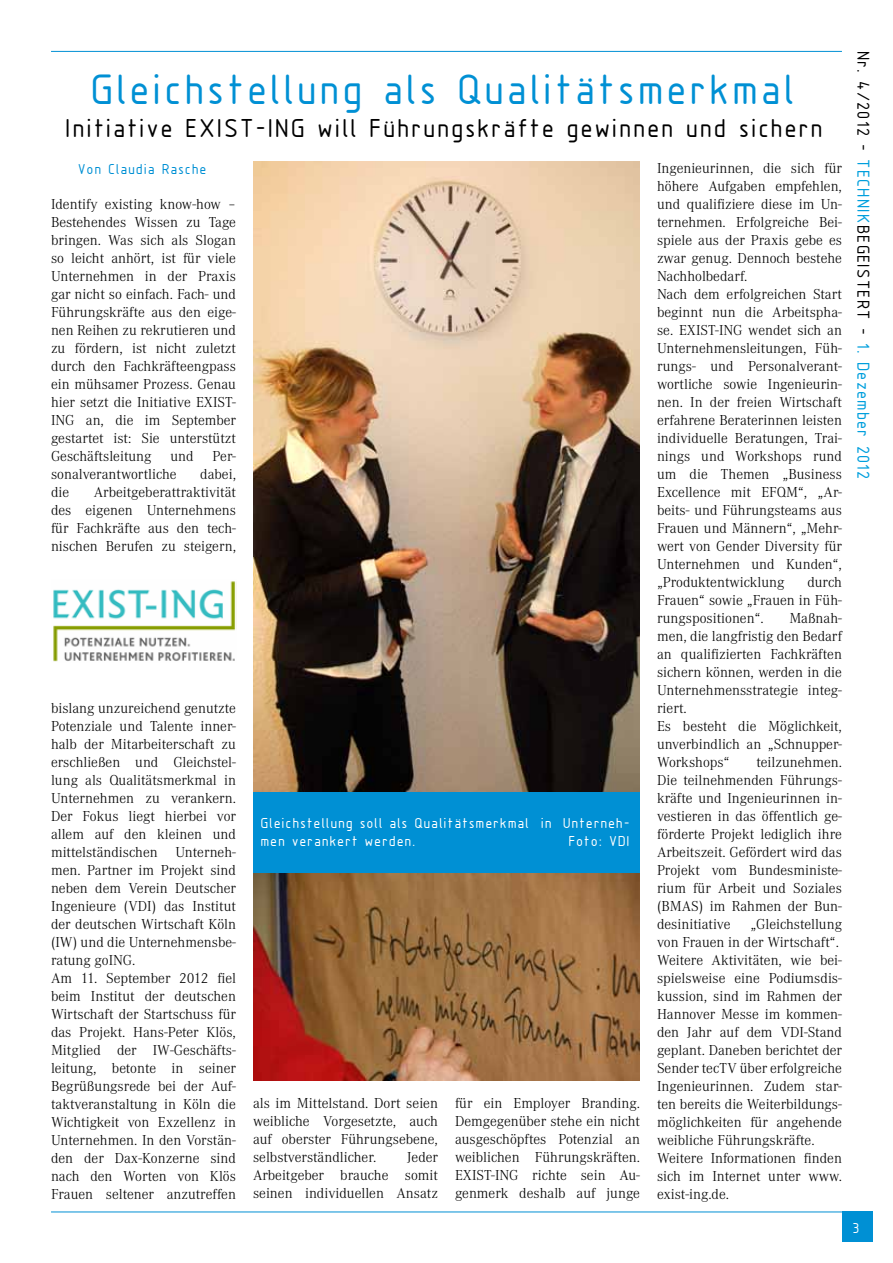
<style>
.page{position:relative;width:893px;height:1263px;background:#fff}
.page>*{position:absolute;margin:0;border:0;box-sizing:border-box;transform-origin:0 0}
.t1{font:44.25px "Isonorm 3098 LW20";color:#0090d4}
.t2{font:27px "Isonorm 3098 LW20";color:#000}
.t3{font:18px "Isonorm 3098 LW20";color:#000}
.t4{font:300 15px/18px "Corporate A";color:#000;text-align:justify}
.t5{font:15px/18px "Isonorm 3098 LW20";color:#fff}
.t6{font:15px "Isonorm 3098 LW20";color:#0090d4}
.s1{color:#009fdd}
</style>
<div class="page">
<div style="left:842px;top:1211px;width:31px;height:31px;background:#0090d4"></div>
<hr style="left:51px;top:51px;width:791px;height:1px;background:#0090d4">
<hr style="left:51px;top:1211px;width:791px;height:1px;background:#0090d4">
<img style="left:253px;top:162px;width:387px;height:630px">
<div style="left:253px;top:792px;width:387px;height:81px;background:#0090d4"></div>
<img style="left:253px;top:873px;width:387px;height:207px">
<img style="left:53px;top:581px;width:183px;height:81px">
<h1 class="t1" style="left:93px;top:67px;width:708px">Gleichstellung als Qualitätsmerkmal</h1>
<h2 class="t2" style="left:67px;top:114px;width:761px">Initiative EXIST-ING will Führungskräfte gewinnen und sichern</h2>
<p class="t6" style="left:79px;top:161px;width:131px">Von Claudia Rasche</p>
<p class="t4" style="left:51px;top:195px;width:186px">Identify existing know-how – Bestehendes Wissen zu Tage bringen. Was sich als Slogan so leicht anhört, ist für viele Unternehmen in der Praxis gar nicht so einfach. Fach- und Führungskräfte aus den eige&shy;nen Reihen zu rekrutieren und zu fördern, ist nicht zuletzt durch den Fachkräfteengpass ein mühsamer Prozess. Genau hier setzt die Initiative EXIST-ING an, die im September gestartet ist: Sie unterstützt Geschäftsleitung</p>
<p class="t4" style="left:657px;top:159px;width:186px;text-align:left">Ingenieurinnen, die sich für höhere Aufgaben empfehlen, und qualifiziere diese im Un&shy;ternehmen. Erfolgreiche Bei&shy;spiele aus der Praxis gebe es zwar genug. Dennoch bestehe<br>Nachholbedarf.<br>Nach dem erfolgreichen Start beginnt nun die Arbeitspha&shy;se. EXIST-ING wendet sich an<br>Unternehmensleitungen, Füh&shy;rungs- und Personalverant&shy;wortliche sowie Ingenieurin&shy;nen. In der freien Wirtschaft erfahrene Beraterinnen leisten individuelle Beratungen, Trai&shy;nings und Workshops rund um die Themen „Business<br>Excellence mit EFQM“, „Ar&shy;beits- und Führungsteams aus<br>Frauen und Männern“, „Mehr&shy;wert von Gender Diversity für<br>Unternehmen und Kunden“, „Produktentwicklung</p>
<p class="t4" style="left:170px;top:447px;width:25px">und</p>
<p class="t4" style="left:213px;top:447px;width:25px">Per-</p>
<p class="t4" style="left:51px;top:465px;width:127px">sonalverantwortliche</p>
<p class="t4" style="left:200px;top:465px;width:37px">dabei,</p>
<p class="t4" style="left:51px;top:483px;width:20px">die</p>
<p class="t4" style="left:51px;top:483px;width:186px;text-indent:43px">Arbeitgeberattraktivität des eigenen Unternehmens für Fachkräfte aus den tech&shy;nischen Berufen zu steigern,</p>
<p class="t4" style="left:657px;top:573px;width:186px;text-indent:150px">durch Frauen“ sowie „Frauen in Füh&shy;rungspositionen“.</p>
<p class="t4" style="left:657px;top:609px;width:186px;text-align:left;text-indent:132px">Maßnah&shy;men, die langfristig den Bedarf an qualifizierten Fachkräften sichern können, werden in die<br>Unternehmensstrategie integ&shy;riert.<br>Es besteht die Möglichkeit, unverbindlich an „Schnupper-<br>Workshops“</p>
<p class="t4" style="left:51px;top:699px;width:186px;text-align:left">bislang unzureichend genutzte<br>Potenziale und Talente inner&shy;halb der Mitarbeiterschaft zu erschließen und Gleichstel&shy;lung als Qualitätsmerkmal in<br>Unternehmen zu verankern.<br>Der Fokus liegt hierbei vor allem auf den kleinen und mittelständischen Unterneh&shy;men. Partner im Projekt sind neben dem Verein Deutscher<br>Ingenieure (VDI) das Institut der deutschen Wirtschaft Köln (IW) und die Unternehmensbe&shy;ratung goING.<br>Am 11. September 2012 fiel beim Institut der deutschen<br>Wirtschaft der Startschuss für das Projekt. Hans-Peter Klös,<br>Mitglied der IW-Geschäfts&shy;leitung, betonte in seiner<br>Begrüßungsrede bei der Auf&shy;taktveranstaltung in Köln die<br>Wichtigkeit von Exzellenz in<br>Unternehmen. In den Vorstän&shy;den der Dax-Konzerne sind nach den Worten von Klös<br>Frauen seltener anzutreffen</p>
<p class="t4" style="left:657px;top:753px;width:186px;text-indent:99px">teilzunehmen.<br>Die teilnehmenden Führungs&shy;kräfte und Ingenieurinnen in&shy;vestieren in das öffentlich ge&shy;förderte Projekt lediglich ihre Arbeitszeit. Gefördert wird das Projekt vom Bundesministe&shy;rium für Arbeit und Soziales (BMAS) im Rahmen der Bun&shy;desinitiative</p>
<p class="t5" style="left:261px;top:815px;width:371px">Gleichstellung soll als Qualitätsmerkmal in Unterneh&shy;men verankert werden.</p>
<p class="t5" style="left:569px;top:833px;width:64px">Foto: VDI</p>
<p class="t4" style="left:657px;top:915px;width:186px;text-align:left;text-indent:93px">„Gleichstellung von Frauen in der Wirtschaft“.<br>Weitere Aktivitäten, wie bei&shy;spielsweise eine Podiumsdis&shy;kussion, sind im Rahmen der<br>Hannover Messe im kommen&shy;den Jahr auf dem VDI-Stand geplant. Daneben berichtet der<br>Sender tecTV über erfolgreiche<br>Ingenieurinnen. Zudem star&shy;ten bereits die Weiterbildungs&shy;möglichkeiten für angehende weibliche Führungskräfte.<br>Weitere Informationen finden sich im Internet unter www. exist-ing.de.</p>
<p class="t4" style="left:455px;top:1094px;width:186px">für ein Employer Branding.<br>Demgegenüber stehe ein nicht ausgeschöpftes Potenzial an weiblichen Führungskräften.<br>EXIST-ING richte sein Au&shy;genmerk deshalb auf junge</p>
<p class="t4" style="left:253px;top:1094px;width:186px">als im Mittelstand. Dort seien weibliche Vorgesetzte, auch auf oberster Führungsebene, selbstverständlicher.</p>
<p class="t4" style="left:253px;top:1148px;width:186px;text-indent:154px">Jeder Arbeitgeber brauche somit seinen individuellen Ansatz</p>
<p class="t3" style="left:873px;top:52px;width:431px;rotate:90deg">Nr. 4/2012 - <span class="s1">TECHNIK</span>BEGEISTERT - <span class="s1">1. Dezember 2012</span></p>
<p class="t5" style="left:853px;top:1219px;width:9px">3</p>
</div>
